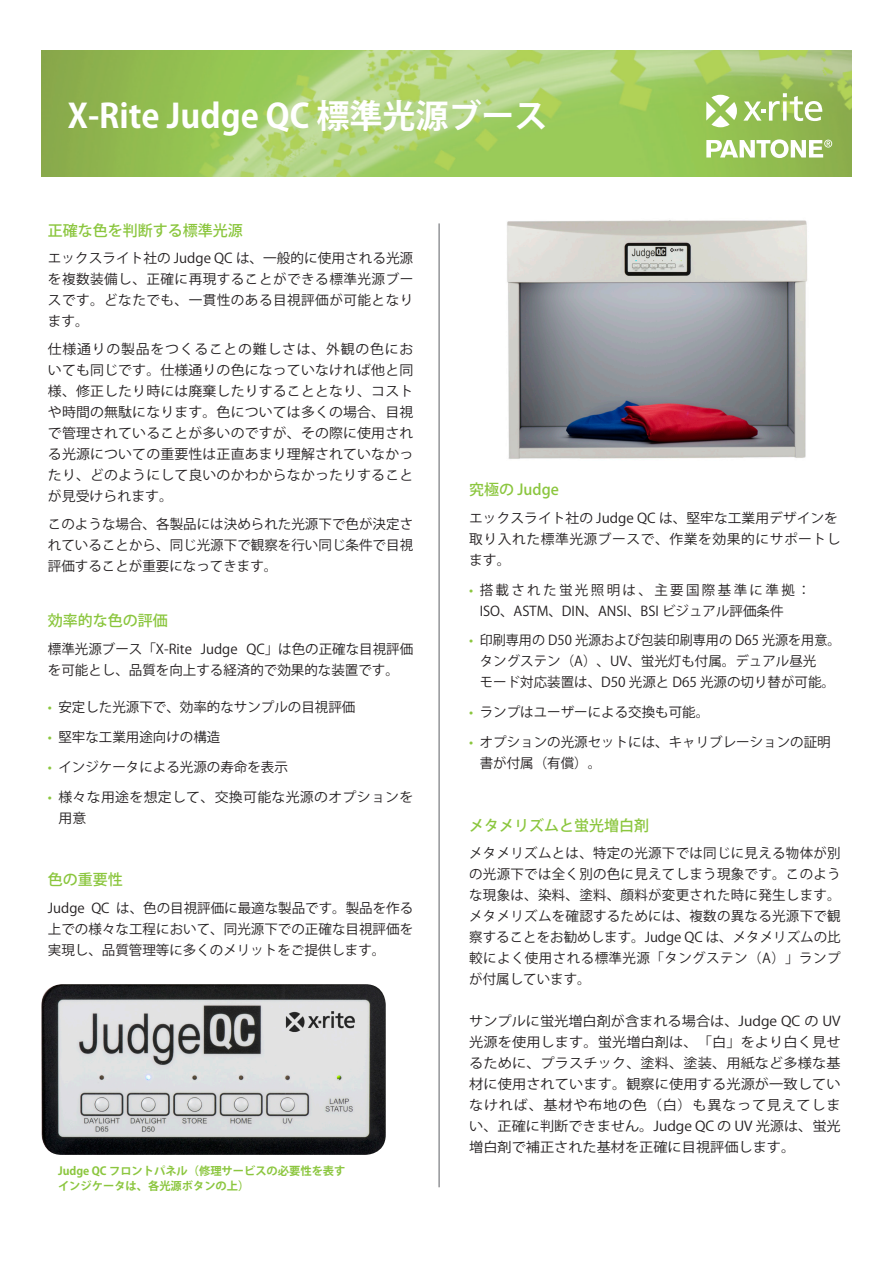
<style>
.page{position:relative;width:893px;height:1263px;background:#fff}
.page>*{position:absolute;margin:0;border:0;box-sizing:border-box;transform-origin:0 0}
.t1{font:700 33px "Koz Go Pro";color:#fff}
.t2{font:500 15px "Koz Go Pro";color:#8bc63e}
.t3{font:13.5px/21px "Koz Go Pro";color:#231f20;text-align:justify}
.t4{font:13.5px/21px "Koz Go Pro";color:#231f20;text-align:justify;scale:1.05 1}
.t5{font:13.5px/21px "Koz Go Pro";letter-spacing:.04em;color:#231f20}
.t6{font:13.5px/21px "Koz Go Pro";letter-spacing:.02em;color:#231f20}
.t7{font:700 11.25px "Koz Go Pro";color:#8bc63e}
.s1{color:#8bc63e}
</style>
<div class="page">
<img style="left:41px;top:50px;width:810px;height:126px">
<svg style="left:706px;top:139px;width:126px;height:19px"></svg>
<svg style="left:743px;top:93px;width:79px;height:28px"></svg>
<svg style="left:706px;top:95px;width:31px;height:32px"></svg>
<hr style="left:438px;top:223px;width:2px;height:964px;background:#939598">
<img style="left:41px;top:984px;width:345px;height:171px">
<img style="left:507px;top:220px;width:300px;height:239px">
<p class="t1" style="left:68px;top:95px;width:481px">X-Rite Judge QC 標準光源ブース</p>
<p class="t2" style="left:48px;top:220px;width:196px">正確な色を判断する標準光源</p>
<p class="t3" style="left:48px;top:248px;width:367px">エックスライト社の Judge QC は、一般的に使用される光源を複数装備し、正確に再現することができる標準光源ブースです。どなたでも、一貫性のある目視評価が可能となります。</p>
<p class="t3" style="left:48px;top:339px;width:367px">仕様通りの製品をつくることの難しさは、外観の色においても同じです。仕様通りの色になっていなければ他と同様、修正したり時には廃棄したりすることとなり、コストや時間の無駄になります。色については多くの場合、目視で管理されていることが多いのですが、その際に使用される光源についての重要性は正直あまり理解されていなかったり、どのようにして良いのかわからなかったりすることが見受けられます。</p>
<p class="t3" style="left:48px;top:514px;width:367px">このような場合、各製品には決められた光源下で色が決定されていることから、同じ光源下で観察を行い同じ条件で目視評価することが重要になってきます。</p>
<p class="t2" style="left:48px;top:611px;width:122px">効率的な色の評価</p>
<p class="t3" style="left:48px;top:639px;width:367px">標準光源ブース「X-Rite Judge QC」は色の正確な目視評価を可能とし、品質を向上する経済的で効果的な装置です。</p>
<p class="t3" style="left:48px;top:697px;width:309px"><span class="s1">•</span> 安定した光源下で、効率的なサンプルの目視評価</p>
<p class="t3" style="left:48px;top:726px;width:174px"><span class="s1">•</span> 堅牢な工業用途向けの構造</p>
<p class="t3" style="left:48px;top:756px;width:241px"><span class="s1">•</span> インジケータによる光源の寿命を表示</p>
<p class="t6" style="left:58px;top:786px;width:356px;text-indent:-11px"><span class="s1">•</span> 様々な用途を想定して、交換可能な光源のオプションを用意</p>
<p class="t2" style="left:48px;top:870px;width:77px">色の重要性</p>
<p class="t3" style="left:48px;top:897px;width:367px">Judge QC は、色の目視評価に最適な製品です。製品を作る上での様々な工程において、同光源下での正確な目視評価を実現し、品質管理等に多くのメリットをご提供します。</p>
<p class="t7" style="left:58px;top:1163px;width:289px">Judge QC フロントパネル（修理サービスの必要性を表す</p>
<p class="t7" style="left:58px;top:1179px;width:193px">インジケータは、各光源ボタンの上）</p>
<p class="t2" style="left:469px;top:480px;width:91px">究極の Judge</p>
<p class="t3" style="left:469px;top:507px;width:370px">エックスライト社の Judge QC は、堅牢な工業用デザインを</p>
<p class="t5" style="left:469px;top:528px;width:373px">取り入れた標準光源ブースで、作業を効果的にサポートします。</p>
<p class="t3" style="left:480px;top:579px;width:333px;text-indent:-10px"><span class="s1">•</span> 搭載された蛍光照明は、主要国際基準に準拠：<br>ISO、ASTM、DIN、ANSI、BSI ビジュアル評価条件</p>
<p class="t3" style="left:469px;top:630px;width:373px"><span class="s1">•</span> 印刷専用の D50 光源および包装印刷専用の D65 光源を用意。</p>
<p class="t3" style="left:480px;top:651px;width:338px">タングステン（A）、UV、蛍光灯も付属。デュアル昼光</p>
<p class="t3" style="left:480px;top:672px;width:357px">モード対応装置は、D50 光源と D65 光源の切り替が可能。</p>
<p class="t3" style="left:469px;top:702px;width:241px"><span class="s1">•</span> ランプはユーザーによる交換も可能。</p>
<p class="t3" style="left:480px;top:732px;width:352px;text-indent:-11px"><span class="s1">•</span> オプションの光源セットには、キャリブレーションの証明書が付属（有償）。</p>
<p class="t2" style="left:469px;top:815px;width:181px">メタメリズムと蛍光増白剤</p>
<p class="t3" style="left:469px;top:843px;width:373px">メタメリズムとは、特定の光源下では同じに見える物体が別の光源下では全く別の色に見えてしまう現象です。このような現象は、染料、塗料、顔料が変更された時に発生します。メタメリズムを確認するためには、複数の異なる光源下で観察することをお勧めします。Judge QC は、メタメリズムの比較によく使用される標準光源「タングステン（A）」ランプが付属しています。</p>
<p class="t4" style="left:469px;top:1011px;width:355px">サンプルに蛍光増白剤が含まれる場合は、Judge QC の UV光源を使用します。蛍光増白剤は、「白」をより白く見せるために、プラスチック、塗料、塗装、用紙など多様な基材に使用されています。観察に使用する光源が一致していなければ、基材や布地の色（白）も異なって見えてしまい、正確に判断できません。Judge QC の UV 光源は、蛍光増白剤で補正された基材を正確に目視評価します。</p>
</div>
